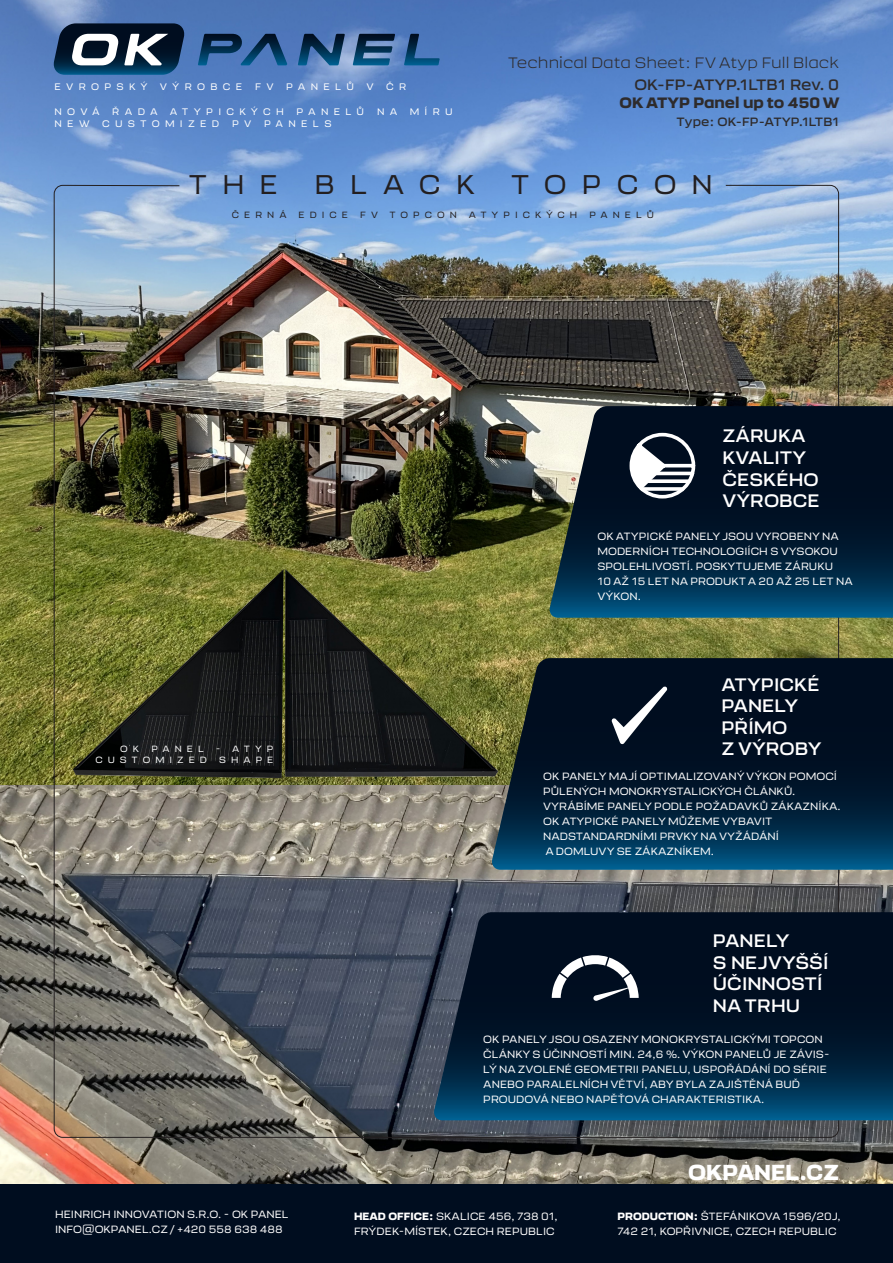
<style>
.page{position:relative;width:893px;height:1263px;background:#fff}
.page>*{position:absolute;margin:0;border:0;box-sizing:border-box;transform-origin:0 0}
.t1{font:27px "Sqwared";letter-spacing:.555em;color:#231f20}
.t2{font:700 21.6px "Sqwared";color:#fff}
.t3{font:500 18px/21.6px "Sqwared";color:#fff}
.t4{font:300 15px "Sqwared";color:#2e2b2c}
.t5{font:500 15px "Sqwared";color:#2e2b2c}
.t6{font:700 15px "Sqwared";color:#2e2b2c}
.t7{font:500 12px "Sqwared";color:#2e2b2c}
.t8{font:10.5px/15px "Sqwared";color:#fff}
.t9{font:9.45px "Sqwared";letter-spacing:.555em;color:#fff}
.t10{font:9px "Sqwared";letter-spacing:.555em;color:#231f20}
.t11{font:9px "Sqwared";letter-spacing:.555em;color:#fff}
.s1{font-weight:700}
</style>
<div class="page">
<img style="left:0;top:0;width:893px;height:786px">
<img style="left:0;top:786px;width:893px;height:398px">
<svg style="left:298px;top:34px;width:47px;height:31px"></svg>
<svg style="left:52px;top:23px;width:133px;height:52px"></svg>
<svg style="left:404px;top:34px;width:36px;height:31px"></svg>
<svg style="left:353px;top:34px;width:42px;height:31px"></svg>
<svg style="left:198px;top:34px;width:89px;height:31px;background:#2a5486"></svg>
<svg style="left:549px;top:406px;width:344px;height:212px;background:#0e293e"></svg>
<svg style="left:433px;top:912px;width:460px;height:208px;background:#031f37"></svg>
<svg style="left:491px;top:658px;width:402px;height:212px;background:#062236"></svg>
<svg style="left:611px;top:686px;width:56px;height:58px"></svg>
<svg style="left:628px;top:431px;width:69px;height:69px"></svg>
<hr style="left:652px;top:472px;width:40px;height:3px;background:#fff">
<svg style="left:646px;top:479px;width:43px;height:4px"></svg>
<svg style="left:642px;top:487px;width:41px;height:4px"></svg>
<svg style="left:552px;top:954px;width:87px;height:47px"></svg>
<div style="left:0;top:1184px;width:893px;height:79px;background:#000d1f"></div>
<img style="left:69px;top:566px;width:431px;height:216px">
<p class="t9" style="left:55px;top:81px;width:95px">EVROPSKÝ</p>
<p class="t9" style="left:160px;top:81px;width:84px">VÝROBCE</p>
<p class="t9" style="left:255px;top:81px;width:20px">F V</p>
<p class="t9" style="left:286px;top:81px;width:69px">PANELŮ</p>
<p class="t9" style="left:366px;top:81px;width:9px">V</p>
<p class="t9" style="left:386px;top:81px;width:22px">Č R</p>
<p class="t9" style="left:55px;top:107px;width:47px">NOVÁ</p>
<p class="t9" style="left:112px;top:107px;width:47px">ŘADA</p>
<p class="t9" style="left:170px;top:107px;width:115px">ATYPICKÝCH</p>
<p class="t9" style="left:297px;top:107px;width:69px">PANELŮ</p>
<p class="t9" style="left:377px;top:107px;width:22px">N A</p>
<p class="t9" style="left:410px;top:107px;width:44px">MÍRU</p>
<p class="t9" style="left:55px;top:118px;width:37px">NEW</p>
<p class="t9" style="left:102px;top:118px;width:119px">CUSTOMIZED</p>
<p class="t9" style="left:232px;top:118px;width:21px">P V</p>
<p class="t9" style="left:264px;top:118px;width:69px">PANELS</p>
<p class="t4" style="left:508px;top:54px;width:333px">Technical Data Sheet: FV Atyp Full Black</p>
<p class="t5" style="left:634px;top:77px;width:206px">OK-FP-ATYP.1LTB1 Rev. 0</p>
<p class="t6" style="left:619px;top:95px;width:222px">OK ATYP Panel up to 450 W</p>
<p class="t7" style="left:677px;top:115px;width:164px">Type: OK-FP-ATYP.1LTB1</p>
<p class="t1" style="left:189px;top:170px;width:91px">THE</p>
<p class="t1" style="left:315px;top:170px;width:162px">BLACK</p>
<p class="t1" style="left:511px;top:170px;width:204px">TOPCON</p>
<p class="t10" style="left:232px;top:210px;width:56px">ČERNÁ</p>
<p class="t10" style="left:298px;top:210px;width:51px">EDICE</p>
<p class="t10" style="left:360px;top:210px;width:19px">F V</p>
<p class="t10" style="left:389px;top:210px;width:69px">TOPCON</p>
<p class="t10" style="left:469px;top:210px;width:110px">ATYPICKÝCH</p>
<p class="t10" style="left:589px;top:210px;width:66px">PANELŮ</p>
<p class="t11" style="left:120px;top:744px;width:20px">O K</p>
<p class="t11" style="left:151px;top:744px;width:54px">PANEL</p>
<p class="t11" style="left:216px;top:744px;width:59px">- ATYP</p>
<p class="t11" style="left:95px;top:755px;width:113px">CUSTOMIZED</p>
<p class="t11" style="left:219px;top:755px;width:56px">SHAPE</p>
<p class="t8" style="left:55px;top:1207px;width:235px">HEINRICH INNOVATION S.R.O. - OK PANEL</p>
<p class="t8" style="left:55px;top:1222px;width:229px">INFO@OKPANEL.CZ / +420 558 638 488</p>
<p class="t3" style="left:722px;top:425px;width:99px">ZÁRUKA<br>KVALITY<br>ČESKÉHO<br>VÝROBCE</p>
<p class="t8" style="left:597px;top:529px;width:257px">OK ATYPICKÉ PANELY JSOU VYROBENY NA<br>MODERNÍCH TECHNOLOGIÍCH S VYSOKOU<br>SPOLEHLIVOSTÍ. POSKYTUJEME ZÁRUKU<br>10 AŽ 15 LET NA PRODUKT A 20 AŽ 25 LET NA<br>VÝKON.</p>
<p class="t3" style="left:721px;top:674px;width:100px">ATYPICKÉ</p>
<p class="t3" style="left:721px;top:695px;width:102px">PANELY<br>PŘÍMO<br>Z VÝROBY</p>
<p class="t8" style="left:543px;top:769px;width:299px">OK PANELY MAJÍ OPTIMALIZOVANÝ VÝKON POMOCÍ PŮLENÝCH MONOKRYSTALICKÝCH ČLÁNKŮ.<br>VYRÁBÍME PANELY PODLE POŽADAVKŮ ZÁKAZNÍKA.<br>OK ATYPICKÉ PANELY MŮŽEME VYBAVIT NADSTANDARDNÍMI PRVKY NA VYŽÁDÁNÍ<br>A DOMLUVY SE ZÁKAZNÍKEM.</p>
<p class="t3" style="left:713px;top:930px;width:117px">PANELY<br>S NEJVYŠŠÍ<br>ÚČINNOSTÍ<br>NA TRHU</p>
<p class="t8" style="left:483px;top:1032px;width:348px">OK PANELY JSOU OSAZENY MONOKRYSTALICKÝMI TOPCON ČLÁNKY S ÚČINNOSTÍ MIN. 24,6 %. VÝKON PANELŮ JE ZÁVIS-LÝ NA ZVOLENÉ GEOMETRII PANELU, USPOŘÁDÁNÍ DO SÉRIE ANEBO PARALELNÍCH VĚTVÍ, ABY BYLA ZAJIŠTĚNÁ BUĎ PROUDOVÁ NEBO NAPĚŤOVÁ CHARAKTERISTIKA.</p>
<p class="t2" style="left:688px;top:1161px;width:152px">OKPANEL.CZ</p>
<p class="t8" style="left:354px;top:1209px;width:205px"><span class="s1">HEAD OFFICE:</span> SKALICE 456, 738 01,<br>FRÝDEK-MÍSTEK, CZECH REPUBLIC</p>
<p class="t8" style="left:617px;top:1209px;width:225px"><span class="s1">PRODUCTION:</span> ŠTEFÁNIKOVA 1596/20J,<br>742 21, KOPŘIVNICE, CZECH REPUBLIC</p>
</div>
